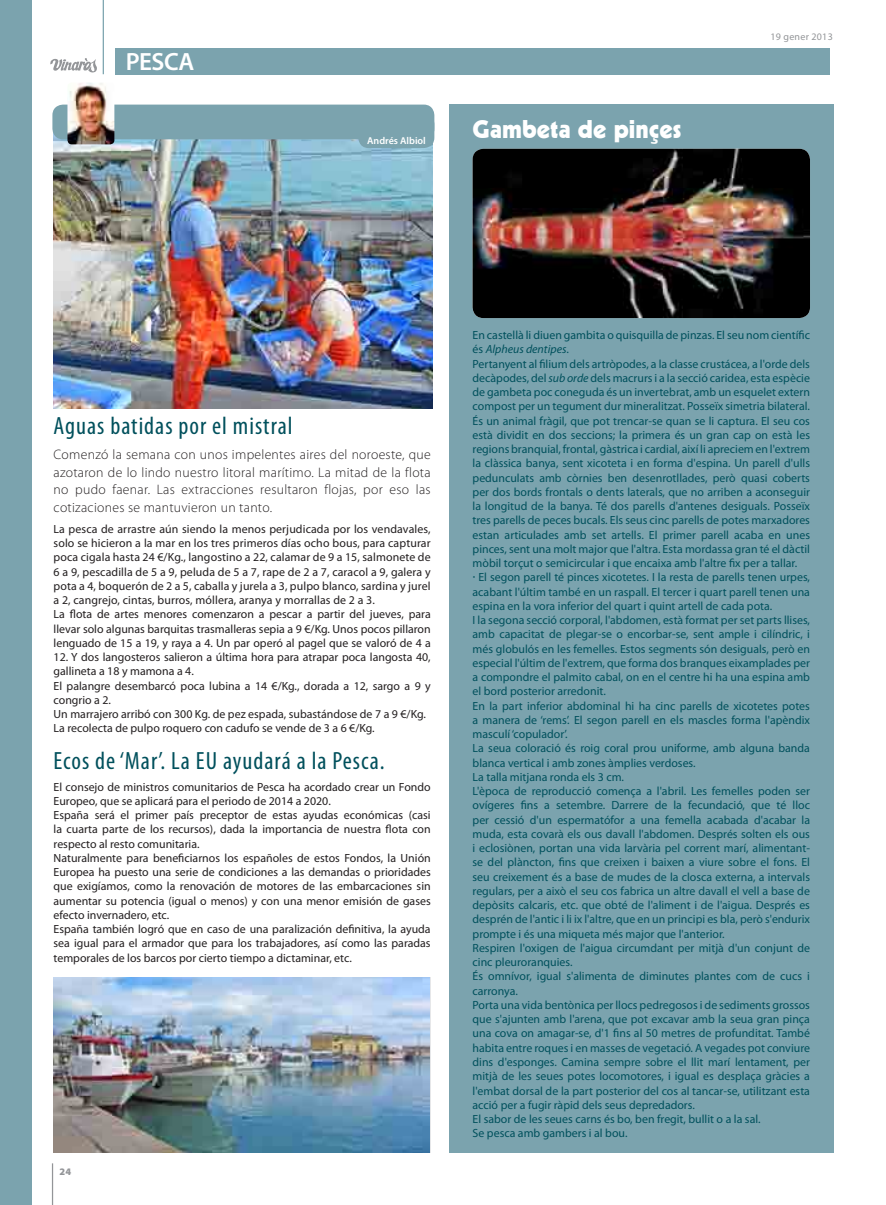
<style>
.page{position:relative;width:886px;height:1205px;background:#fff}
.page>*{position:absolute;margin:0;border:0;box-sizing:border-box;transform-origin:0 0}
.t1{font:condensed 25px "Myriad Pro";letter-spacing:.04em;color:#00505c}
.t2{font:25px "Geometric 231 BT Heavy C";color:#fff}
.t3{font:600 25px "Myriad Pro";letter-spacing:-.02em;color:#fff}
.t4{font:300 13.75px/17.5px "Myriad Pro";letter-spacing:.02em;color:#231f20;text-align:justify}
.t5{font:11.88px/14.2px "Myriad Pro";color:#00505c}
.t6{font:11.88px/14.2px "Myriad Pro";color:#231f20}
.t7{font:600 10px "Myriad Pro";color:#fff}
.t8{font:10px "Myriad Pro";letter-spacing:.025em;color:#939598}
.t9{font:900 10px "Myriad Pro";color:#939598}
.s1{font-style:italic}
.s2{font-weight:600;font-stretch:condensed}
</style>
<div class="page">
<hr style="left:52px;top:1163px;width:1px;height:42px;background:#939598">
<div style="left:449px;top:104px;width:384px;height:1049px;background:#7ba3ae"></div>
<img style="left:53px;top:134px;width:379px;height:274px">
<img style="left:54px;top:977px;width:375px;height:176px">
<div style="left:0;top:0;width:32px;height:1205px;background:#7ba3ae"></div>
<hr style="left:103px;top:0;width:1px;height:74px;background:#7ba3ae">
<div style="left:115px;top:48px;width:714px;height:26px;background:#7ba3ae"></div>
<svg style="left:50px;top:58px;width:47px;height:15px"></svg>
<div style="left:358px;top:113px;width:76px;height:35px;background:#7ba3ae;border-radius:11px"></div>
<div style="left:52px;top:105px;width:382px;height:34px;background:#7ba3ae;border-radius:11px"></div>
<img style="left:67px;top:83px;width:47px;height:61px">
<img style="left:472px;top:149px;width:338px;height:169px">
<h1 class="t3" style="left:126px;top:46px;width:70px">PESCA</h1>
<p class="t7" style="left:367px;top:134px;width:60px">Andrés Albiol</p>
<h1 class="t2" style="left:472px;top:114px;width:210px">Gambeta de pinçes</h1>
<p class="t8" style="left:770px;top:31px;width:64px">19 gener 2013</p>
<h1 class="t1" style="left:54px;top:411px;width:240px">Aguas batidas por el mistral</h1>
<p class="t4" style="left:54px;top:446px;width:379px">Comenzó la semana con unos impelentes aires del noroeste, que azotaron de lo lindo nuestro litoral marítimo. La mitad de la flota no pudo faenar. Las extracciones resultaron flojas, por eso las cotizaciones se mantuvieron un tanto.</p>
<p class="t6" style="left:54px;top:522px;width:379px">La pesca de arrastre aún siendo la menos perjudicada por los vendavales, solo se hicieron a la mar en los tres primeros días ocho bous, para capturar poca cigala hasta 24 €/Kg., langostino a 22, calamar de 9 a 15, salmonete de 6 a 9, pescadilla de 5 a 9, peluda de 5 a 7, rape de 2 a 7, caracol a 9, galera y pota a 4, boquerón de 2 a 5, caballa y jurela a 3, pulpo blanco, sardina y jurel a 2, cangrejo, cintas, burros, móllera, aranya y morrallas de 2 a 3.<br>La flota de artes menores comenzaron a pescar a partir del jueves, para llevar solo algunas barquitas trasmalleras sepia a 9 €/Kg. Unos pocos pillaron lenguado de 15 a 19, y raya a 4. Un par operó al pagel que se valoró de 4 a</p>
<p class="t6" style="left:54px;top:650px;width:379px">12. Y dos langosteros salieron a última hora para atrapar poca langosta 40, gallineta a 18 y mamona a 4.<br>El palangre desembarcó poca lubina a 14 €/Kg., dorada a 12, sargo a 9 y congrio a 2.<br>Un marrajero arribó con 300 Kg. de pez espada, subastándose de 7 a 9 €/Kg.<br>La recolecta de pulpo roquero con cadufo se vende de 3 a 6 €/Kg.</p>
<h1 class="t1" style="left:54px;top:746px;width:333px">Ecos de ‘Mar’. La EU ayudará a la Pesca.</h1>
<p class="t6" style="left:54px;top:779px;width:379px">El consejo de ministros comunitarios de Pesca ha acordado crear un Fondo Europeo, que se aplicará para el periodo de 2014 a 2020.<br>España será el primer país preceptor de estas ayudas económicas (casi la cuarta parte de los recursos), dada la importancia de nuestra flota con respecto al resto comunitaria.<br>Naturalmente para beneficiarnos los españoles de estos Fondos, la Unión Europea ha puesto una serie de condiciones a las demandas o prioridades que exigíamos, como la renovación de motores de las embarcaciones sin aumentar su potencia (igual o menos) y con una menor emisión de gases efecto invernadero, etc.<br>España también logró que en caso de una paralización definitiva, la ayuda sea igual para el armador que para los trabajadores, así como las paradas temporales de los barcos por cierto tiempo a dictaminar, etc.</p>
<p class="t9" style="left:59px;top:1165px;width:13px">24</p>
<p class="t5" style="left:472px;top:328px;width:339px">En castellà li diuen gambita o quisquilla de pinzas. El seu nom científic és <span class="s1">Alpheus dentipes</span>.<br>Pertanyent al filium dels artròpodes, a la classe crustácea, a l'orde dels decàpodes, del <span class="s1">sub orde</span> dels macrurs i a la secció caridea, esta espècie de gambeta poc coneguda és un invertebrat, amb un esquelet extern compost per un tegument dur mineralitzat. Posseïx simetria bilateral.<br>És un animal fràgil, que pot trencar-se quan se li captura. El seu cos està dividit en dos seccions; la primera és un gran cap on està les regions branquial, frontal, gàstrica i cardial, així li apreciem en l'extrem la clàssica banya, sent xicoteta i en forma d'espina. Un parell d'ulls pedunculats amb còrnies ben desenrotllades, però quasi coberts per dos bords frontals o dents laterals, que no arriben a aconseguir la longitud de la banya. Té dos parells d'antenes desiguals. Posseïx tres parells de peces bucals. Els seus cinc parells de potes marxadores estan articulades amb set artells. El primer parell acaba en unes pinces, sent una molt major que l'altra. Esta mordassa gran té el dàctil mòbil torçut o semicircular i que encaixa amb l'altre fix per a tallar.<br><span class="s2">·</span> El segon parell té pinces xicotetes. I la resta de parells tenen urpes, acabant l'últim també en un raspall. El tercer i quart parell tenen una espina en la vora inferior del quart i quint artell de cada pota.<br>I la segona secció corporal, l'abdomen, està format per set parts llises, amb capacitat de plegar-se o encorbar-se, sent ample i cilíndric, i més globulós en les femelles. Estos segments són desiguals, però en especial l'últim de l'extrem, que forma dos branques eixamplades per a compondre el palmito cabal, on en el centre hi ha una espina amb el bord posterior arredonit.<br>En la part inferior abdominal hi ha cinc parells de xicotetes potes a manera de ‘rems’. El segon parell en els mascles forma l'apèndix masculí ‘copulador’.<br>La seua coloració és roig coral prou uniforme, amb alguna banda blanca vertical i amb zones àmplies verdoses.<br>La talla mitjana ronda els 3 cm.<br>L'època de reproducció comença a l'abril. Les femelles poden ser ovígeres fins a setembre. Darrere de la fecundació, que té lloc per cessió d'un espermatófor a una femella acabada d'acabar la muda, esta covarà els ous davall l'abdomen. Després solten els ous i eclosiònen, portan una vida larvària pel corrent marí, alimentant&shy;se del plàncton, fins que creixen i baixen a viure sobre el fons. El seu creixement és a base de mudes de la closca externa, a intervals regulars, per a això el seu cos fabrica un altre davall el vell a base de depòsits calcaris, etc. que obté de l'aliment i de l'aigua. Després es desprén de l'antic i li ix l'altre, que en un principi es bla, però s'endurix prompte i és una miqueta més major que l'anterior.<br>Respiren l'oxigen de l'aigua circumdant per mitjà d'un conjunt de cinc pleuroranquies.<br>És omnívor, igual s'alimenta de diminutes plantes com de cucs i carronya.<br>Porta una vida bentònica per llocs pedregosos i de sediments grossos que s'ajunten amb l'arena, que pot excavar amb la seua gran pinça una cova on amagar-se, d'1 fins al 50 metres de profunditat. També habita entre roques i en masses de vegetació. A vegades pot conviure dins d'esponges. Camina sempre sobre el llit marí lentament, per mitjà de les seues potes locomotores, i igual es desplaça gràcies a l'embat dorsal de la part posterior del cos al tancar-se, utilitzant esta acció per a fugir ràpid dels seus depredadors.<br>El sabor de les seues carns és bo, ben fregit, bullit o a la sal.<br>Se pesca amb gambers i al bou.</p>
</div>
